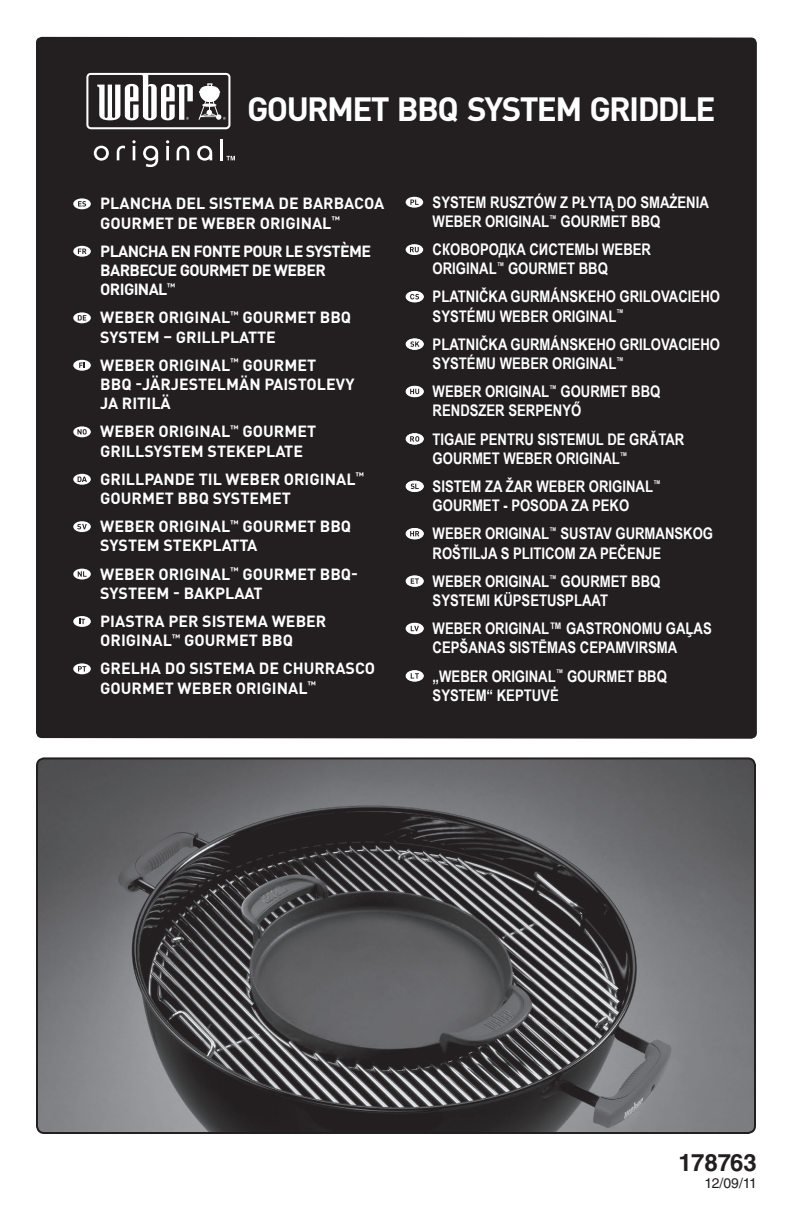
<style>
.page{position:relative;width:792px;height:1224px;background:#fff}
.page>*{position:absolute;margin:0;border:0;box-sizing:border-box;transform-origin:0 0}
.t1{font:33.2px "DI Nkerned";letter-spacing:-.05em;color:#fff}
.t2{font:700 24px "Helvetica LT Std";color:#231f20}
.t3{font:700 16px/19.2px "Arial Narrow";color:#fff}
.t4{font:16px/19.2px "DI Nkerned";color:#fff}
.t5{font:16px/19.2px "DI Nkerned";letter-spacing:-.04em;color:#fff}
.t6{font:14px "Helvetica LT Std";color:#231f20}
</style>
<div class="page">
<img style="left:38px;top:760px;width:717px;height:373px">
<div style="left:36px;top:757px;width:720px;height:377px;border:2px solid #231f20;border-radius:7px"></div>
<div style="left:36px;top:37px;width:721px;height:702px;background:#231f20"></div>
<svg style="left:73px;top:198px;width:18px;height:11px"></svg>
<svg style="left:78px;top:201px;width:8px;height:6px"></svg>
<svg style="left:73px;top:246px;width:18px;height:11px"></svg>
<svg style="left:78px;top:249px;width:8px;height:5px"></svg>
<svg style="left:73px;top:312px;width:18px;height:11px"></svg>
<svg style="left:78px;top:315px;width:8px;height:6px"></svg>
<svg style="left:73px;top:360px;width:18px;height:11px"></svg>
<svg style="left:79px;top:363px;width:6px;height:5px"></svg>
<svg style="left:73px;top:426px;width:18px;height:11px"></svg>
<svg style="left:77px;top:429px;width:10px;height:6px"></svg>
<svg style="left:73px;top:474px;width:18px;height:11px"></svg>
<svg style="left:78px;top:477px;width:9px;height:5px"></svg>
<svg style="left:73px;top:521px;width:18px;height:11px"></svg>
<svg style="left:77px;top:524px;width:10px;height:5px"></svg>
<svg style="left:73px;top:569px;width:18px;height:11px"></svg>
<svg style="left:78px;top:571px;width:9px;height:6px"></svg>
<svg style="left:73px;top:616px;width:18px;height:11px"></svg>
<svg style="left:79px;top:619px;width:6px;height:5px"></svg>
<svg style="left:73px;top:663px;width:18px;height:11px"></svg>
<svg style="left:78px;top:666px;width:8px;height:6px"></svg>
<div style="left:406px;top:197px;width:17px;height:11px;background:#fff;border-radius:50%"></div>
<svg style="left:410px;top:200px;width:9px;height:5px"></svg>
<svg style="left:406px;top:244px;width:17px;height:11px"></svg>
<svg style="left:410px;top:247px;width:9px;height:5px"></svg>
<div style="left:406px;top:291px;width:18px;height:11px;background:#fff;border-radius:50%"></div>
<svg style="left:410px;top:294px;width:9px;height:5px"></svg>
<div style="left:406px;top:338px;width:18px;height:12px;background:#fff;border-radius:50%"></div>
<svg style="left:410px;top:341px;width:9px;height:6px"></svg>
<svg style="left:406px;top:386px;width:18px;height:11px"></svg>
<svg style="left:410px;top:389px;width:9px;height:5px"></svg>
<div style="left:406px;top:433px;width:18px;height:12px;background:#fff;border-radius:50%"></div>
<svg style="left:410px;top:436px;width:9px;height:6px"></svg>
<div style="left:406px;top:481px;width:18px;height:11px;background:#fff;border-radius:50%"></div>
<svg style="left:411px;top:484px;width:8px;height:5px"></svg>
<div style="left:406px;top:528px;width:18px;height:11px;background:#fff;border-radius:50%"></div>
<svg style="left:410px;top:531px;width:9px;height:5px"></svg>
<svg style="left:406px;top:575px;width:18px;height:12px"></svg>
<svg style="left:411px;top:578px;width:8px;height:6px"></svg>
<svg style="left:406px;top:623px;width:18px;height:11px"></svg>
<svg style="left:411px;top:626px;width:8px;height:5px"></svg>
<svg style="left:406px;top:670px;width:18px;height:12px"></svg>
<svg style="left:411px;top:673px;width:8px;height:6px"></svg>
<svg style="left:94px;top:146px;width:15px;height:15px"></svg>
<svg style="left:132px;top:140px;width:4px;height:20px"></svg>
<svg style="left:143px;top:146px;width:15px;height:21px"></svg>
<hr style="left:166px;top:146px;width:3px;height:14px;background:#fff">
<svg style="left:177px;top:146px;width:12px;height:14px"></svg>
<svg style="left:197px;top:146px;width:15px;height:15px"></svg>
<hr style="left:220px;top:139px;width:3px;height:21px;background:#fff">
<svg style="left:117px;top:146px;width:8px;height:14px"></svg>
<svg style="left:226px;top:156px;width:9px;height:4px"></svg>
<svg style="left:84px;top:70px;width:149px;height:62px"></svg>
<svg style="left:86px;top:73px;width:144px;height:56px"></svg>
<h1 class="t1" style="left:247px;top:88px;width:378px">GOURMET BBQ SYSTEM GRIDDLE</h1>
<p class="t4" style="left:100px;top:193px;width:286px">PLANCHA DEL SISTEMA DE BARBACOA<br>GOURMET DE WEBER ORIGINAL<sup>™</sup></p>
<p class="t5" style="left:100px;top:241px;width:272px">PLANCHA EN FONTE POUR LE SYSTÈME<br>BARBECUE GOURMET DE WEBER<br>ORIGINAL<sup>™</sup></p>
<p class="t4" style="left:100px;top:307px;width:252px">WEBER ORIGINAL<sup>™</sup> GOURMET BBQ<br>SYSTEM – GRILLPLATTE</p>
<p class="t4" style="left:100px;top:355px;width:256px">WEBER ORIGINAL<sup>™</sup> GOURMET<br>BBQ -JÄRJESTELMÄN PAISTOLEVY<br>JA RITILÄ</p>
<p class="t4" style="left:100px;top:421px;width:217px">WEBER ORIGINAL<sup>™</sup> GOURMET<br>GRILLSYSTEM STEKEPLATE</p>
<p class="t4" style="left:100px;top:469px;width:265px">GRILLPANDE TIL WEBER ORIGINAL<sup>™<br></sup>GOURMET BBQ SYSTEMET</p>
<p class="t4" style="left:100px;top:516px;width:252px">WEBER ORIGINAL<sup>™</sup> GOURMET BBQ<br>SYSTEM STEKPLATTA</p>
<p class="t4" style="left:100px;top:563px;width:259px">WEBER ORIGINAL<sup>™</sup> GOURMET BBQ-<br>SYSTEEM - BAKPLAAT</p>
<p class="t4" style="left:100px;top:611px;width:228px">PIASTRA PER SISTEMA WEBER<br>ORIGINAL<sup>™</sup> GOURMET BBQ</p>
<p class="t4" style="left:100px;top:658px;width:276px">GRELHA DO SISTEMA DE CHURRASCO<br>GOURMET WEBER ORIGINAL<sup>™</sup></p>
<p class="t3" style="left:433px;top:192px;width:278px">SYSTEM RUSZTÓW Z PŁYTĄ DO S MAŻENIA<br>WEBER ORIGINAL<sup>™</sup> GOURMET BBQ</p>
<p class="t3" style="left:433px;top:239px;width:220px">СКОВОРОДКА СИСТЕМЫ WEBER<br>ORIGINAL<sup>™</sup> GOURMET BBQ</p>
<p class="t3" style="left:433px;top:286px;width:289px">PLATNIČKA GURMÁNSKEHO GRILOVACIEHO<br>SYSTÉMU WEBER ORIGINAL<sup>™</sup></p>
<p class="t3" style="left:433px;top:334px;width:289px">PLATNIČKA GURMÁNSKEHO GRILOVACIEHO<br>SYSTÉMU WEBER ORIGINAL<sup>™</sup></p>
<p class="t3" style="left:433px;top:381px;width:229px">WEBER ORIGINAL<sup>™</sup> GOURMET BBQ<br>RENDSZER SERPENYŐ</p>
<p class="t3" style="left:433px;top:429px;width:253px">TIGAIE PENTRU SISTEMUL DE GRĂTAR<br>GOURMET WEBER ORIGINAL<sup>™</sup></p>
<p class="t3" style="left:433px;top:476px;width:230px">SISTEM ZA ŽAR WEBER ORIGINAL<sup>™<br></sup>GOURMET - POSODA ZA PEKO</p>
<p class="t3" style="left:433px;top:523px;width:282px">WEBER ORIGINAL<sup>™</sup> SUSTAV GURMANSKOG<br>ROŠTILJA S PLITICOM ZA PEČENJE</p>
<p class="t3" style="left:433px;top:571px;width:229px">WEBER ORIGINAL<sup>™</sup> GOURMET BBQ<br>SYSTEMI KÜPSETUSPLAAT</p>
<p class="t3" style="left:433px;top:618px;width:276px">WEBER ORIGINAL™ GASTRONOMU GAĻAS<br>CEPŠANASS ISTĒMAS CEPAMVIRSMA</p>
<p class="t3" style="left:433px;top:666px;width:236px">„WEBER ORIGINAL<sup>™</sup> GOURMET BBQ<br>SYSTEM“ KEPTUVĖ</p>
<h2 class="t2" style="left:679px;top:1148px;width:80px">178763</h2>
<p class="t6" style="left:705px;top:1175px;width:54px">12/09/11</p>
</div>
